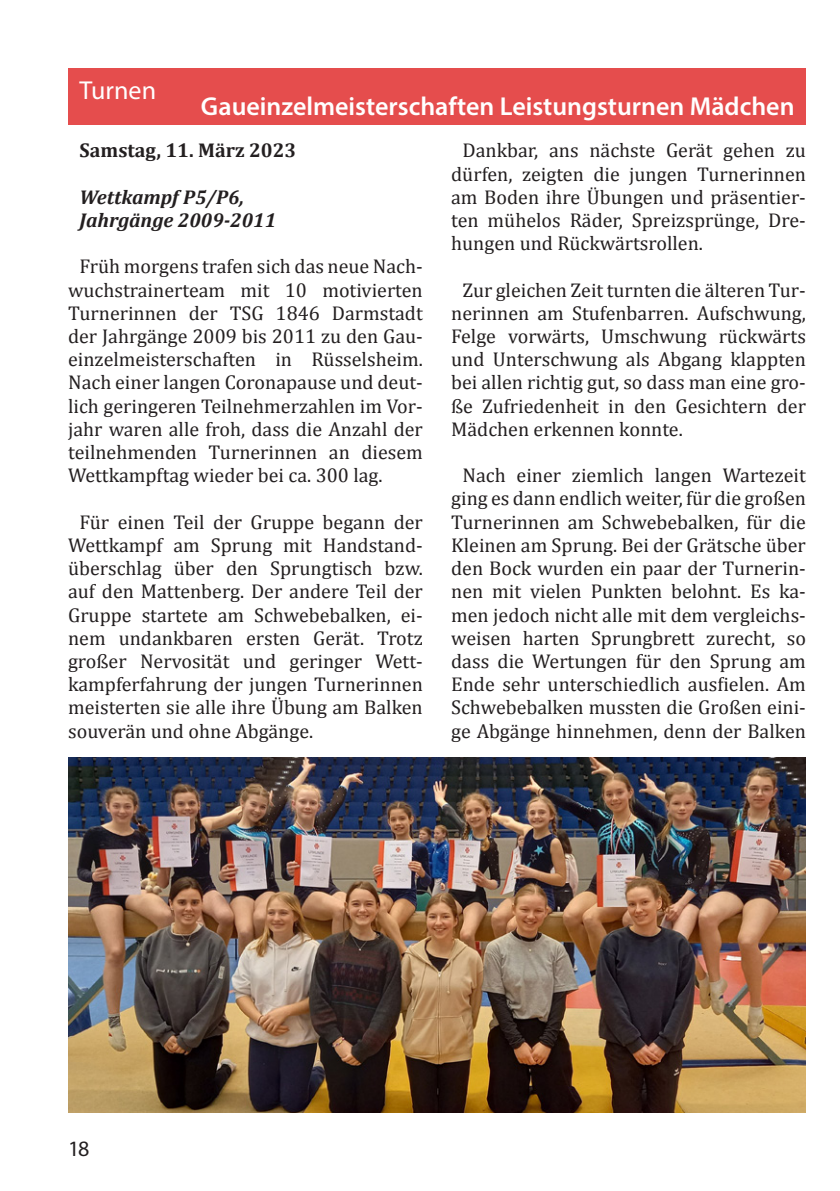
<style>
.page{position:relative;width:840px;height:1191px;background:#fff}
.page>*{position:absolute;margin:0;border:0;box-sizing:border-box;transform-origin:0 0}
.t1{font:600 26px "Myriad Pro";color:#fff}
.t2{font:26px "Myriad Pro";color:#fff}
.t3{font:22px "Myriad Pro";color:#231f20}
.t4{font:20px/23.2px "Cambria";color:#231f20;text-align:justify}
.t5{font:italic 700 20px/23.2px "Cambria";color:#231f20}
.t6{font:700 20px "Cambria";color:#231f20}
</style>
<div class="page">
<div style="left:68px;top:68px;width:737px;height:57px;background:#e54d4d"></div>
<img style="left:68px;top:757px;width:737px;height:355px">
<h1 class="t2" style="left:79px;top:74px;width:78px">Turnen</h1>
<h1 class="t1" style="left:201px;top:89px;width:595px">Gaueinzelmeisterschaften Leistungsturnen Mädchen</h1>
<p class="t6" style="left:79px;top:138px;width:218px">Samstag, 11. März 2023</p>
<p class="t5" style="left:79px;top:185px;width:198px">Wettkampf P5/P6,<br>Jahrgänge 2009-2011</p>
<p class="t4" style="left:68px;top:255px;width:356px;text-indent:11px">Früh morgens trafen sich das neue Nach&shy;wuchstrainerteam mit 10 motivierten Turnerinnen der TSG 1846 Darmstadt der Jahrgänge 2009 bis 2011 zu den Gau&shy;einzelmeisterschaften in Rüsselsheim.<br>Nach einer langen Coronapause und deut&shy;lich geringeren Teilnehmerzahlen im Vor&shy;jahr waren alle froh, dass die Anzahl der teilnehmenden Turnerinnen an diesem Wettkampftag wieder bei ca. 300 lag.</p>
<p class="t4" style="left:68px;top:510px;width:356px;text-indent:11px">Für einen Teil der Gruppe begann der Wettkampf am Sprung mit Handstand&shy;überschlag über den Sprungtisch bzw. auf den Mattenberg. Der andere Teil der Gruppe startete am Schwebebalken, ei&shy;nem undankbaren ersten Gerät. Trotz großer Nervosität und geringer Wett&shy;kampferfahrung der jungen Turnerinnen meisterten sie alle ihre Übung am Balken souverän und ohne Abgänge.</p>
<p class="t4" style="left:451px;top:139px;width:356px;text-indent:11px">Dankbar, ans nächste Gerät gehen zu dürfen, zeigten die jungen Turnerinnen am Boden ihre Übungen und präsentier&shy;ten mühelos Räder, Spreizsprünge, Dre&shy;hungen und Rückwärtsrollen.</p>
<p class="t4" style="left:451px;top:278px;width:356px;text-indent:11px">Zur gleichen Zeit turnten die älteren Tur&shy;nerinnen am Stufenbarren. Aufschwung, Felge vorwärts, Umschwung rückwärts und Unterschwung als Abgang klappten bei allen richtig gut, so dass man eine gro&shy;ße Zufriedenheit in den Gesichtern der Mädchen erkennen konnte.</p>
<p class="t4" style="left:451px;top:464px;width:356px;text-align:center">Nach einer ziemlich langen Wartezeit ging es dann endlich weiter, für die großen Turnerinnen am Schwebebalken, für die Kleinen am Sprung. Bei der Grätsche über den Bock wurden ein paar der Turnerin&shy;nen mit vielen Punkten belohnt. Es ka&shy;men jedoch nicht alle mit dem vergleichs&shy;weisen harten Sprungbrett zurecht, so dass die Wertungen für den Sprung am Ende sehr unterschiedlich ausfielen. Am Schwebebalken mussten die Großen eini&shy;ge Abgänge hinnehmen, denn der Balken</p>
<p class="t3" style="left:68px;top:1135px;width:23px">18</p>
</div>
